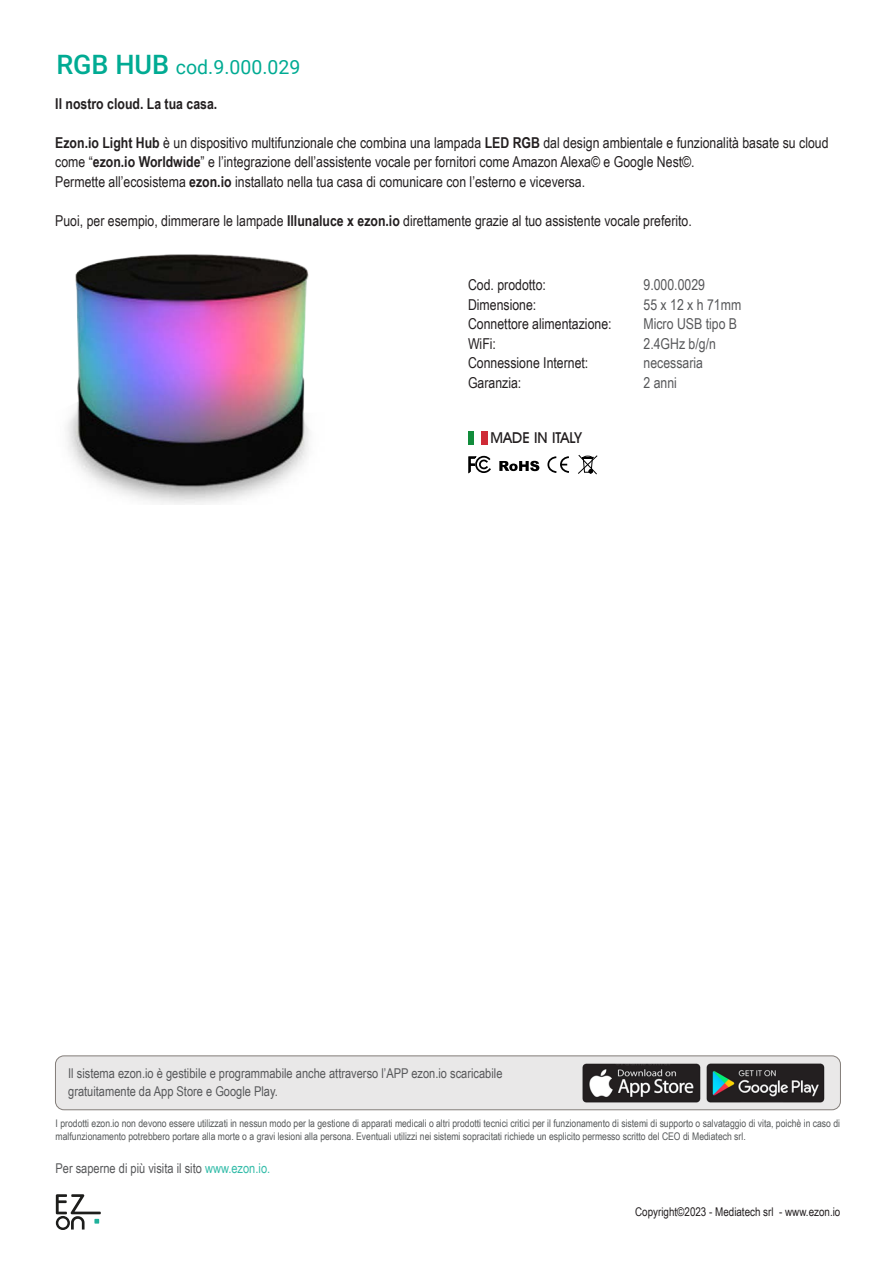
<style>
.page{position:relative;width:893px;height:1263px;background:#fff}
.page>*{position:absolute;margin:0;border:0;box-sizing:border-box;transform-origin:0 0}
.t1{font:19.5px "Roboto";color:#00ab93}
.t2{font:15px/19.5px "Arial Narrow";color:#231f20}
.t3{font:15px "Arial Narrow";color:#57585a}
.t4{font:700 15px "Arial Narrow";color:#231f20}
.t5{font:500 15px "Avant Garde IT Cby BT";color:#231f20}
.t6{font:13.5px/18px "Arial Narrow";color:#57585a}
.t7{font:12px "Arial Narrow";color:#231f20}
.t8{font:10.5px/13.5px "Arial Narrow";color:#56595a}
.s1{font-weight:500;font-size:27px}
.s2{font-weight:700}
.s3{color:#33bca9}
</style>
<div class="page">
<div style="left:55px;top:1056px;width:785px;height:54px;background:#e9e8e8;border-radius:9px"></div>
<div style="left:55px;top:1056px;width:786px;height:54px;border:1px solid #837d79;border-radius:9px"></div>
<img style="left:583px;top:1063px;width:118px;height:39px">
<img style="left:706px;top:1063px;width:118px;height:39px">
<svg style="left:56px;top:1194px;width:45px;height:36px"></svg>
<div style="left:468px;top:431px;width:7px;height:13px;background:#118c3b"></div>
<div style="left:481px;top:431px;width:7px;height:13px;background:#cf2b36"></div>
<svg style="left:499px;top:461px;width:40px;height:10px"></svg>
<svg style="left:468px;top:455px;width:23px;height:19px"></svg>
<svg style="left:547px;top:456px;width:22px;height:17px"></svg>
<svg style="left:578px;top:455px;width:20px;height:20px"></svg>
<img style="left:67px;top:254px;width:242px;height:251px">
<p class="t1" style="left:56px;top:53px;width:246px"><span class="s1">RGB HUB</span> cod.9.000.029</p>
<p class="t4" style="left:55px;top:92px;width:164px">Il nostro cloud. La tua casa.</p>
<p class="t2" style="left:55px;top:132px;width:775px"><span class="s2">Ezon.io Light Hub</span> è un dispositivo multifunzionale che combina una lampada <span class="s2">LED RGB</span> dal design ambientale e funzionalità basate su cloud come “<span class="s2">ezon.io Worldwide</span>” e l’integrazione dell’assistente vocale per fornitori come Amazon Alexa© e Google Nest©.<br>Permette all’ecosistema <span class="s2">ezon.io</span> installato nella tua casa di comunicare con l’esterno e viceversa.</p>
<p class="t2" style="left:55px;top:210px;width:638px">Puoi, per esempio, dimmerare le lampade <span class="s2">Illunaluce x ezon.io</span> direttamente grazie al tuo assistente vocale preferito.</p>
<p class="t2" style="left:468px;top:275px;width:79px">Cod. prodotto:</p>
<p class="t2" style="left:468px;top:294px;width:70px">Dimensione:</p>
<p class="t2" style="left:468px;top:314px;width:145px">Connettore alimentazione:</p>
<p class="t2" style="left:468px;top:333px;width:30px">WiFi:</p>
<p class="t2" style="left:468px;top:353px;width:122px">Connessione Internet:<br>Garanzia:</p>
<p class="t5" style="left:491px;top:429px;width:93px">MADE IN ITALY</p>
<p class="t3" style="left:643px;top:274px;width:63px">9.000.0029</p>
<p class="t3" style="left:643px;top:293px;width:99px">55 x 12 x h 71mm</p>
<p class="t3" style="left:643px;top:313px;width:95px">Micro USB tipo B</p>
<p class="t3" style="left:643px;top:332px;width:74px">2.4GHz b/g/n</p>
<p class="t3" style="left:643px;top:352px;width:61px">necessaria</p>
<p class="t3" style="left:643px;top:371px;width:35px">2 anni</p>
<p class="t6" style="left:68px;top:1064px;width:436px">Il sistema ezon.io è gestibile e programmabile anche attraverso l’APP ezon.io scaricabile gratuitamente da App Store e Google Play.</p>
<p class="t8" style="left:56px;top:1116px;width:786px">I prodotti ezon.io non devono essere utilizzati in nessun modo per la gestione di apparati medicali o altri prodotti tecnici critici per il funzionamento di sistemi di supporto o salvataggio di vita, poichè in caso di malfunzionamento potrebbero portare alla morte o a gravi lesioni alla persona. Eventuali utilizzi nei sistemi sopracitati richiede un esplicito permesso scritto del CEO di Mediatech srl.</p>
<p class="t6" style="left:55px;top:1158px;width:216px">Per saperne di più visita il sito <span class="s3">www.ezon.io.</span></p>
<p class="t7" style="left:635px;top:1203px;width:207px">Copyright©2023 - Mediatech srl - www.ezon.io</p>
</div>
